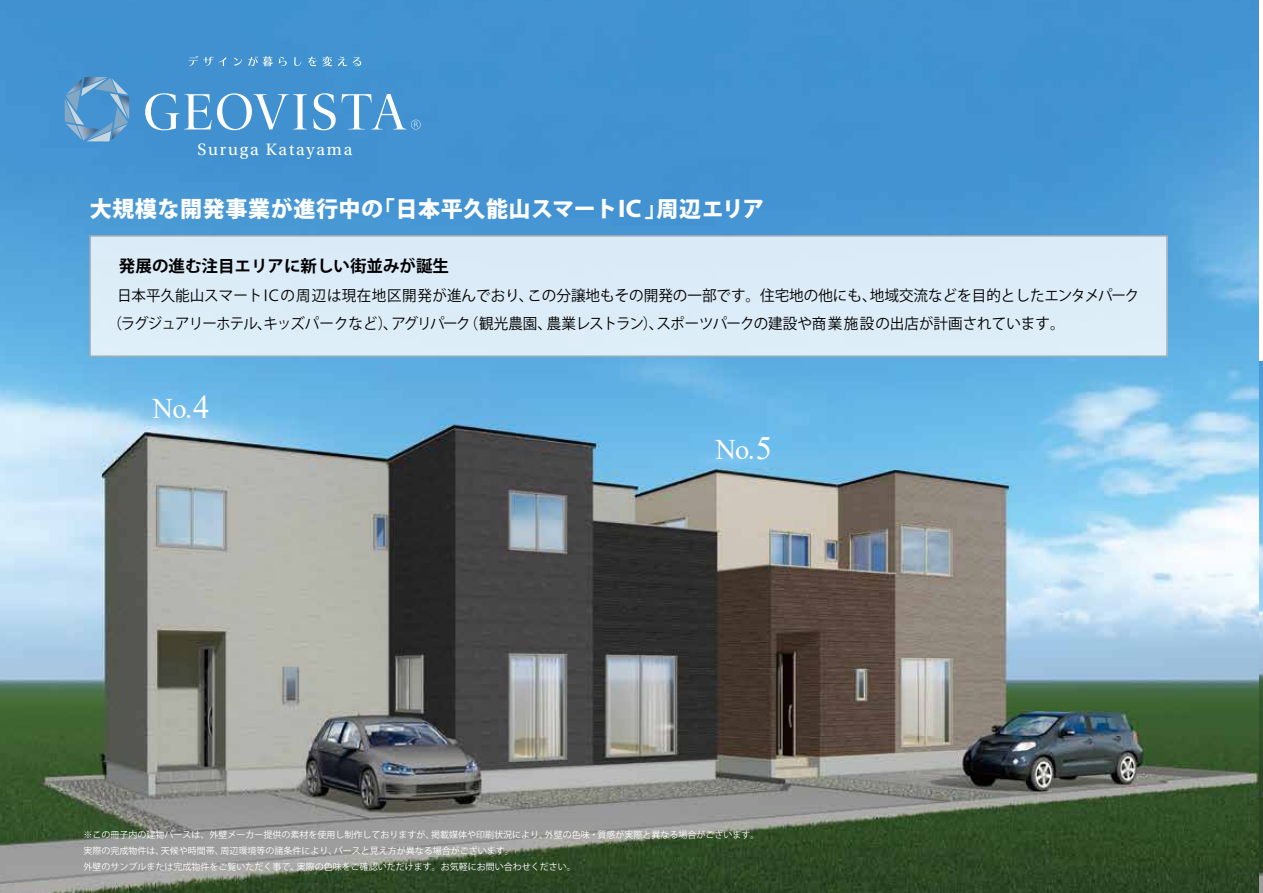
<style>
.page{position:relative;width:1263px;height:893px;background:#fff}
.page>*{position:absolute;margin:0;border:0;box-sizing:border-box;transform-origin:0 0}
.t1{font:28.35px "Times New Roman";color:#fff}
.t2{font:800 22.05px "Koz Go Pr 6 N";letter-spacing:.025em;color:#fff}
.t3{font:17.4px "Utopia Std";letter-spacing:.1em;color:#fff}
.t4{font:700 16.5px "Koz Go Pr 6 N";color:#000}
.t5{font:15px/28px "Koz Go Pr 6 N";color:#000}
.t6{font:9px/15.8px "Koz Go Pr 6 N";color:#fff}
.s1{font-size:32.55px}
</style>
<div class="page">
<img style="left:1259px;top:362px;width:4px;height:531px">
<img style="left:0;top:0;width:1259px;height:893px">
<div style="left:90px;top:236px;width:1077px;height:120px;background:#dcecf7"></div>
<div style="left:89px;top:235px;width:1079px;height:122px;border:2px solid #acadad"></div>
<svg style="left:313px;top:93px;width:23px;height:37px"></svg>
<svg style="left:145px;top:93px;width:162px;height:37px"></svg>
<svg style="left:342px;top:94px;width:79px;height:35px"></svg>
<svg style="left:65px;top:77px;width:64px;height:64px"></svg>
<svg style="left:188px;top:56px;width:39px;height:10px"></svg>
<svg style="left:234px;top:58px;width:8px;height:8px"></svg>
<svg style="left:248px;top:56px;width:25px;height:10px"></svg>
<svg style="left:279px;top:57px;width:8px;height:9px"></svg>
<svg style="left:294px;top:57px;width:7px;height:9px"></svg>
<svg style="left:308px;top:56px;width:24px;height:10px"></svg>
<svg style="left:338px;top:57px;width:9px;height:9px"></svg>
<svg style="left:353px;top:57px;width:8px;height:9px"></svg>
<h3 class="t3" style="left:198px;top:140px;width:156px">Suruga Katayama</h3>
<h2 class="t2" style="left:90px;top:197px;width:676px">大規模な開発事業が進行中の「日本平久能山スマートＩＣ」周辺エリア</h2>
<h3 class="t4" style="left:119px;top:257px;width:331px">発展の進む注目エリアに新しい街並みが誕生</h3>
<h3 class="t5" style="left:108px;top:282px;width:1033px;text-indent:9px">日本平久能山スマートＩＣの周辺は現在地区開発が進んでおり、この分譲地もその開発の一部です。住宅地の他にも、地域交流などを目的としたエンタメパーク（ラグジュアリーホテル、キッズパークなど）、アグリパーク（観光農園、農業レストラン）、スポーツパークの建設や商業施設の出店が計画されています。</h3>
<h1 class="t1" style="left:153px;top:388px;width:58px">No.<span class="s1">4</span></h1>
<h1 class="t1" style="left:715px;top:429px;width:58px">No.<span class="s1">5</span></h1>
<p class="t6" style="left:83px;top:827px;width:677px">※この冊子内の建物パースは、外壁メーカー提供の素材を使用し制作しておりますが、掲載媒体や印刷状況により、外壁の色味・質感が実際と異なる場合がございます。実際の完成物件は、天候や時間帯、周辺環境等の諸条件により、パースと見え方が異なる場合がございます。<br>外壁のサンプルまたは完成物件をご覧いただく事で、実際の色味をご確認いただけます。お気軽にお問い合わせください。</p>
</div>
